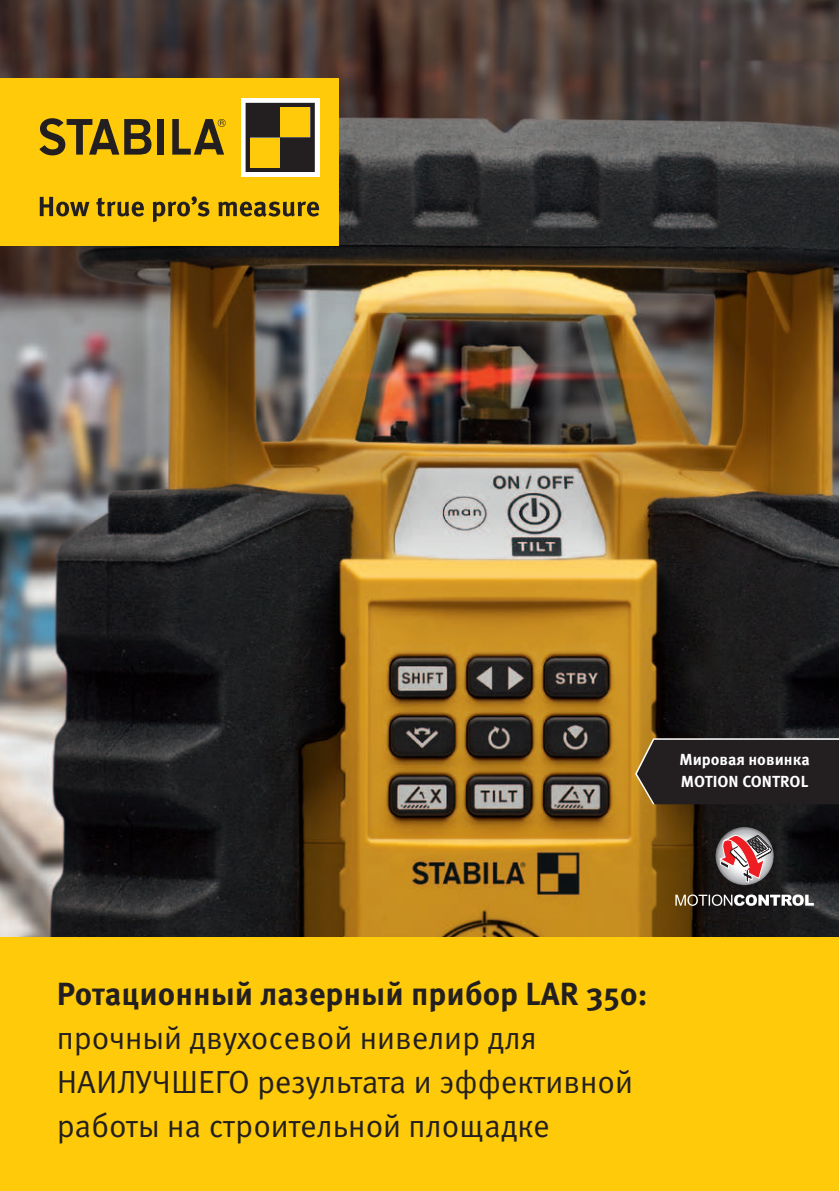
<style>
.page{position:relative;width:840px;height:1191px;background:#fff}
.page>*{position:absolute;margin:0;border:0;box-sizing:border-box;transform-origin:0 0}
.t1{font:32px/44px "Meta Pro";color:#231f20}
.t2{font:700 32px "Meta Pro";color:#231f20}
.t3{font:700 16px/22px "Meta Pro";color:#fff}
</style>
<div class="page">
<img style="left:0;top:1px;width:838px;height:936px">
<div style="left:0;top:937px;width:838px;height:254px;background:#feca0a"></div>
<div style="left:0;top:79px;width:338px;height:167px;background:#feca0a"></div>
<div style="left:157px;top:119px;width:7px;height:36px;background:#231f20"></div>
<svg style="left:39px;top:118px;width:112px;height:37px"></svg>
<svg style="left:172px;top:119px;width:53px;height:36px"></svg>
<div style="left:241px;top:98px;width:78px;height:78px;background:#fff"></div>
<div style="left:245px;top:103px;width:69px;height:69px;background:#231f20"></div>
<div style="left:280px;top:107px;width:30px;height:30px;background:#feca0a"></div>
<div style="left:250px;top:138px;width:30px;height:29px;background:#feca0a"></div>
<svg style="left:634px;top:738px;width:204px;height:66px;background:#322b26"></svg>
<svg style="left:675px;top:894px;width:138px;height:12px"></svg>
<svg style="left:713px;top:827px;width:61px;height:59px;background:#926d6f"></svg>
<svg style="left:40px;top:197px;width:49px;height:19px"></svg>
<svg style="left:96px;top:198px;width:48px;height:18px"></svg>
<svg style="left:153px;top:196px;width:56px;height:26px"></svg>
<svg style="left:218px;top:201px;width:101px;height:16px"></svg>
<p class="t3" style="left:679px;top:748px;width:132px">Мировая новинка<br>MOTION CONTROL</p>
<p class="t2" style="left:57px;top:973px;width:592px">Ротационный лазерный прибор LAR 350:</p>
<p class="t1" style="left:57px;top:1016px;width:577px">прочный двухосевой нивелир для<br>НАИЛУЧШЕГО результата и эффективной работы на строительной площадке</p>
</div>
